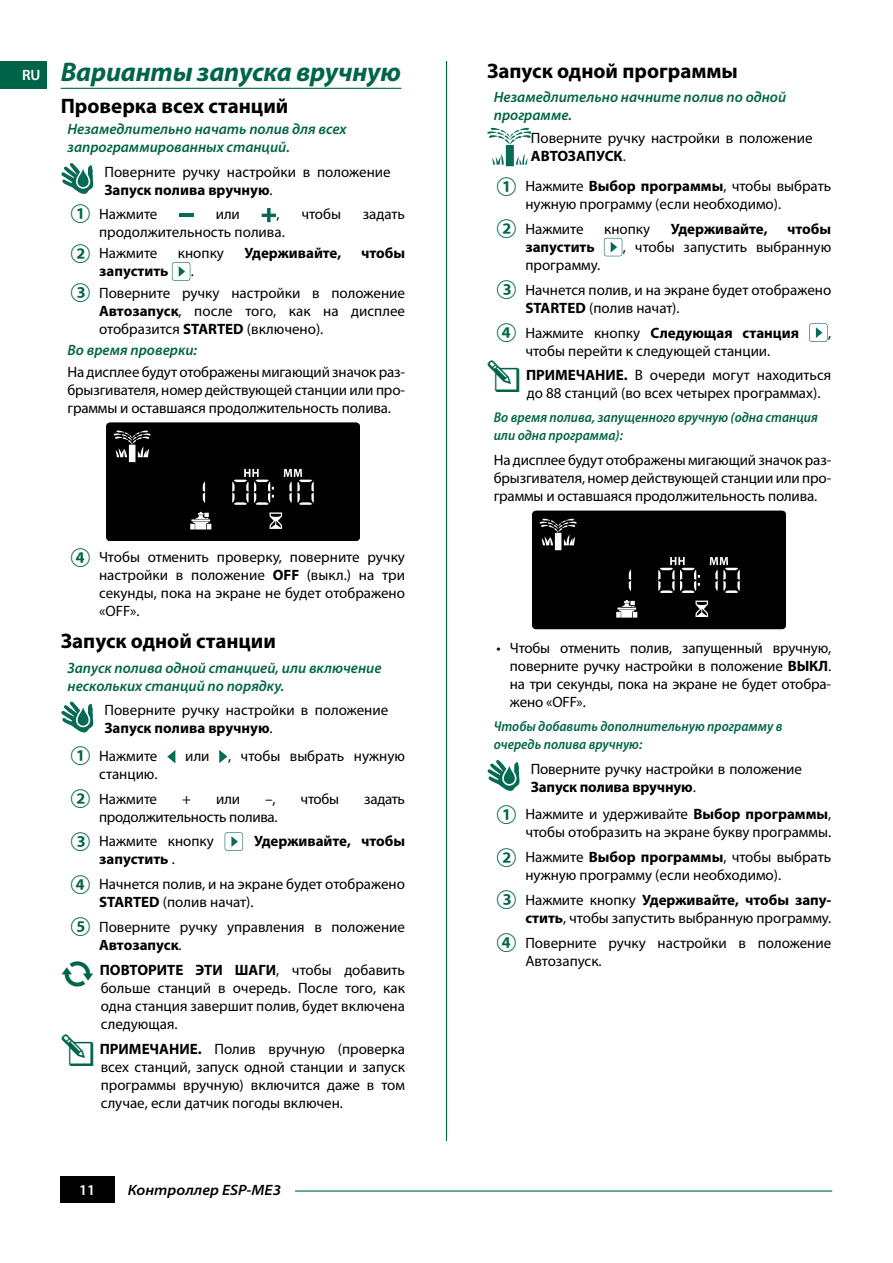
<style>
.page{position:relative;width:893px;height:1263px;background:#fff}
.page>*{position:absolute;margin:0;border:0;box-sizing:border-box;transform-origin:0 0}
.t1{font:italic 700 27px "Myriad Pro";letter-spacing:-.01em;color:#006548}
.t2{font:700 21px "Myriad Pro";color:#000}
.t3{font:15px/18px "Myriad Pro";color:#000}
.t4{font:italic 600 15px/18px "Myriad Pro";color:#006548}
.t5{font:700 15px "Myriad Pro";color:#000}
.t6{font:15px/24.8px "Myriad Pro";letter-spacing:-.02em;color:#000}
.t7{font:italic 600 semi-expanded 15px "Myriad Pro";color:#000}
.t8{font:600 15px "Myriad Pro";color:#fff}
.t9{font:italic 600 semi-condensed 14.25px/18px "Myriad Pro";color:#006548}
.s1{font-weight:700}
.s2{font-weight:400}
.s3{color:#006548}
</style>
<div class="page">
<hr style="left:446px;top:61px;width:1px;height:1080px;background:#006548">
<hr style="left:215px;top:1190px;width:617px;height:1px;background:#006548">
<div style="left:60px;top:1176px;width:54px;height:26px;background:#000"></div>
<div style="left:0;top:62px;width:47px;height:27px;background:#006548"></div>
<div style="left:128px;top:1184px;width:167px;height:19px;background:#fff"></div>
<hr style="left:61px;top:88px;width:340px;height:1px;background:#006548">
<svg style="left:61px;top:163px;width:33px;height:31px"></svg>
<hr style="left:180px;top:214px;width:14px;height:3px;background:#076a54">
<svg style="left:262px;top:208px;width:14px;height:14px"></svg>
<svg style="left:172px;top:262px;width:18px;height:19px"></svg>
<div style="left:106px;top:423px;width:254px;height:118px;background:#000"></div>
<svg style="left:61px;top:701px;width:33px;height:32px"></svg>
<svg style="left:167px;top:750px;width:8px;height:13px"></svg>
<svg style="left:219px;top:750px;width:8px;height:13px"></svg>
<svg style="left:225px;top:832px;width:18px;height:19px"></svg>
<svg style="left:487px;top:128px;width:44px;height:38px"></svg>
<svg style="left:604px;top:238px;width:18px;height:18px"></svg>
<svg style="left:809px;top:323px;width:18px;height:19px"></svg>
<div style="left:532px;top:511px;width:254px;height:118px;background:#000"></div>
<svg style="left:487px;top:760px;width:33px;height:31px"></svg>
<p class="t8" style="left:22px;top:67px;width:20px">RU</p>
<h1 class="t1" style="left:61px;top:57px;width:342px">Варианты запуска вручную</h1>
<h2 class="t2" style="left:61px;top:94px;width:229px">Проверка всех станций</h2>
<p class="t4" style="left:68px;top:121px;width:281px">Незамедлительно начать полив для всех запрограммированных станций.</p>
<p class="t3" style="left:104px;top:163px;width:288px">Поверните ручку настройки в положение<br><span class="s1">Запуск полива вручную</span>.</p>
<p class="t3" style="left:99px;top:205px;width:60px">Нажмите</p>
<p class="t3" style="left:216px;top:205px;width:26px">или</p>
<p class="t3" style="left:277px;top:205px;width:5px">,</p>
<p class="t3" style="left:301px;top:205px;width:41px">чтобы</p>
<p class="t3" style="left:363px;top:205px;width:44px">задать</p>
<p class="t3" style="left:99px;top:221px;width:187px;line-height:21.5px">продолжительность полива.<br>Нажмите</p>
<p class="t3" style="left:178px;top:245px;width:48px">кнопку</p>
<p class="t5" style="left:245px;top:245px;width:98px">Удерживайте,</p>
<p class="t5" style="left:361px;top:245px;width:45px">чтобы</p>
<p class="t5" style="left:99px;top:263px;width:71px">запустить</p>
<p class="t3" style="left:99px;top:261px;width:307px;line-height:21.5px;text-indent:92px">.<br>Поверните ручку настройки в положение</p>
<p class="t3" style="left:99px;top:302px;width:307px"><span class="s1">Автозапуск</span>, после того, как на дисплее отобразится <span class="s1">STARTED</span> (включено).</p>
<p class="t4" style="left:68px;top:341px;width:131px">Во время проверки:</p>
<p class="t3" style="left:68px;top:363px;width:339px;text-align:justify">На дисплее будут отображены мигающий значок раз&shy;брызгивателя, номер действующей станции или про&shy;граммы и оставшаяся продолжительность полива.</p>
<p class="t3" style="left:99px;top:548px;width:307px;text-align:justify">Чтобы отменить проверку, поверните ручку настройки в положение <span class="s1">OFF</span> (выкл.) на три секунды, пока на экране не будет отображено «OFF».</p>
<h2 class="t2" style="left:61px;top:629px;width:217px">Запуск одной станции</h2>
<p class="t4" style="left:68px;top:659px;width:316px">Запуск полива одной станцией, или включение нескольких станций по порядку.</p>
<p class="t3" style="left:104px;top:701px;width:285px">Поверните ручку настройки в положение<br><span class="s1">Запуск полива вручную</span>.</p>
<p class="t3" style="left:99px;top:747px;width:60px">Нажмите</p>
<p class="t3" style="left:185px;top:747px;width:221px">или , чтобы выбрать нужную</p>
<p class="t3" style="left:99px;top:762px;width:60px;line-height:24.8px">станцию.<br>Нажмите</p>
<p class="t3" style="left:182px;top:790px;width:10px">+</p>
<p class="t3" style="left:216px;top:790px;width:25px">или</p>
<p class="t3" style="left:265px;top:790px;width:12px">–,</p>
<p class="t3" style="left:301px;top:790px;width:40px">чтобы</p>
<p class="t3" style="left:364px;top:790px;width:42px">задать</p>
<p class="t6" style="left:99px;top:804px;width:180px">продолжительность полива.<br>Нажмите кнопку</p>
<p class="t5" style="left:254px;top:833px;width:152px">Удерживайте, чтобы</p>
<p class="t3" style="left:99px;top:847px;width:307px;line-height:24.8px"><span class="s1">запустить</span> .<br>Начнется полив, и на экране будет отображено</p>
<p class="t3" style="left:99px;top:890px;width:307px;line-height:24.8px"><span class="s1">STARTED</span> (полив начат).<br>Поверните ручку управления в положение</p>
<p class="t5" style="left:99px;top:936px;width:84px">Автозапуск<span class="s2">.</span></p>
<p class="t3" style="left:101px;top:961px;width:306px;text-align:justify;text-indent:-39px"><span class="s3">★</span> <span class="s1">ПОВТОРИТЕ ЭТИ ШАГИ</span>, чтобы добавить больше станций в очередь. После того, как одна станция завершит полив, будет включена следующая.</p>
<p class="t3" style="left:100px;top:1040px;width:307px;text-align:justify"><span class="s1">ПРИМЕЧАНИЕ.</span> Полив вручную (проверка всех станций, запуск одной станции и запуск программы вручную) включится даже в том случае, если датчик погоды включен.</p>
<p class="t8" style="left:79px;top:1181px;width:18px">11</p>
<p class="t7" style="left:128px;top:1181px;width:155px">Контроллер ESP-ME3</p>
<h2 class="t2" style="left:487px;top:59px;width:252px">Запуск одной программы</h2>
<p class="t4" style="left:494px;top:89px;width:294px">Незамедлительно начните полив по одной программе.</p>
<p class="t3" style="left:531px;top:130px;width:283px">Поверните ручку настройки в положение<br><span class="s1">АВТОЗАПУСК</span>.</p>
<p class="t3" style="left:525px;top:177px;width:307px">Нажмите <span class="s1">Выбор программы</span>, чтобы выбрать нужную программу (если необходимо).</p>
<p class="t3" style="left:525px;top:220px;width:60px">Нажмите</p>
<p class="t3" style="left:604px;top:220px;width:48px">кнопку</p>
<p class="t5" style="left:671px;top:220px;width:98px">Удерживайте,</p>
<p class="t5" style="left:787px;top:220px;width:45px">чтобы</p>
<p class="t5" style="left:525px;top:238px;width:71px">запустить</p>
<p class="t3" style="left:623px;top:238px;width:210px">, чтобы запустить выбранную</p>
<p class="t3" style="left:525px;top:253px;width:307px;line-height:24.8px">программу.<br>Начнется полив, и на экране будет отображено</p>
<p class="t3" style="left:525px;top:296px;width:275px;line-height:24.8px"><span class="s1">STARTED</span> (полив начат).<br>Нажмите кнопку <span class="s1">Следующая станция</span></p>
<p class="t3" style="left:828px;top:324px;width:5px">,</p>
<p class="t3" style="left:525px;top:338px;width:307px;line-height:24.8px">чтобы перейти к следующей станции.<br><span class="s1">ПРИМЕЧАНИЕ.</span> В очереди могут находиться</p>
<p class="t3" style="left:527px;top:384px;width:295px">до 88 станций (во всех четырех программах).</p>
<p class="t9" style="left:494px;top:409px;width:326px">Во время полива, запущенного вручную (одна станция или одна программа):</p>
<p class="t3" style="left:494px;top:451px;width:339px;text-align:justify">На дисплее будут отображены мигающий значок раз&shy;брызгивателя, номер действующей станции или про&shy;граммы и оставшаяся продолжительность полива.</p>
<p class="t3" style="left:510px;top:640px;width:323px;text-align:justify;text-indent:-14px">• Чтобы отменить полив, запущенный вручную, поверните ручку настройки в положение <span class="s1">ВЫКЛ</span>. на три секунды, пока на экране не будет отобра&shy;жено «OFF».</p>
<p class="t9" style="left:494px;top:718px;width:290px">Чтобы добавить дополнительную программу в очередь полива вручную:</p>
<p class="t3" style="left:531px;top:760px;width:273px">Поверните ручку настройки в положение<br><span class="s1">Запуск полива вручную</span>.</p>
<p class="t3" style="left:525px;top:805px;width:307px">Нажмите и удерживайте <span class="s1">Выбор программы</span>, чтобы отобразить на экране букву программы.</p>
<p class="t3" style="left:525px;top:848px;width:307px">Нажмите <span class="s1">Выбор программы</span>, чтобы выбрать нужную программу (если необходимо).</p>
<p class="t3" style="left:525px;top:891px;width:307px">Нажмите кнопку <span class="s1">Удерживайте, чтобы запу&shy;стить</span>, чтобы запустить выбранную программу.</p>
<p class="t3" style="left:525px;top:934px;width:307px">Поверните ручку настройки в положение<br>Автозапуск.</p>
</div>
